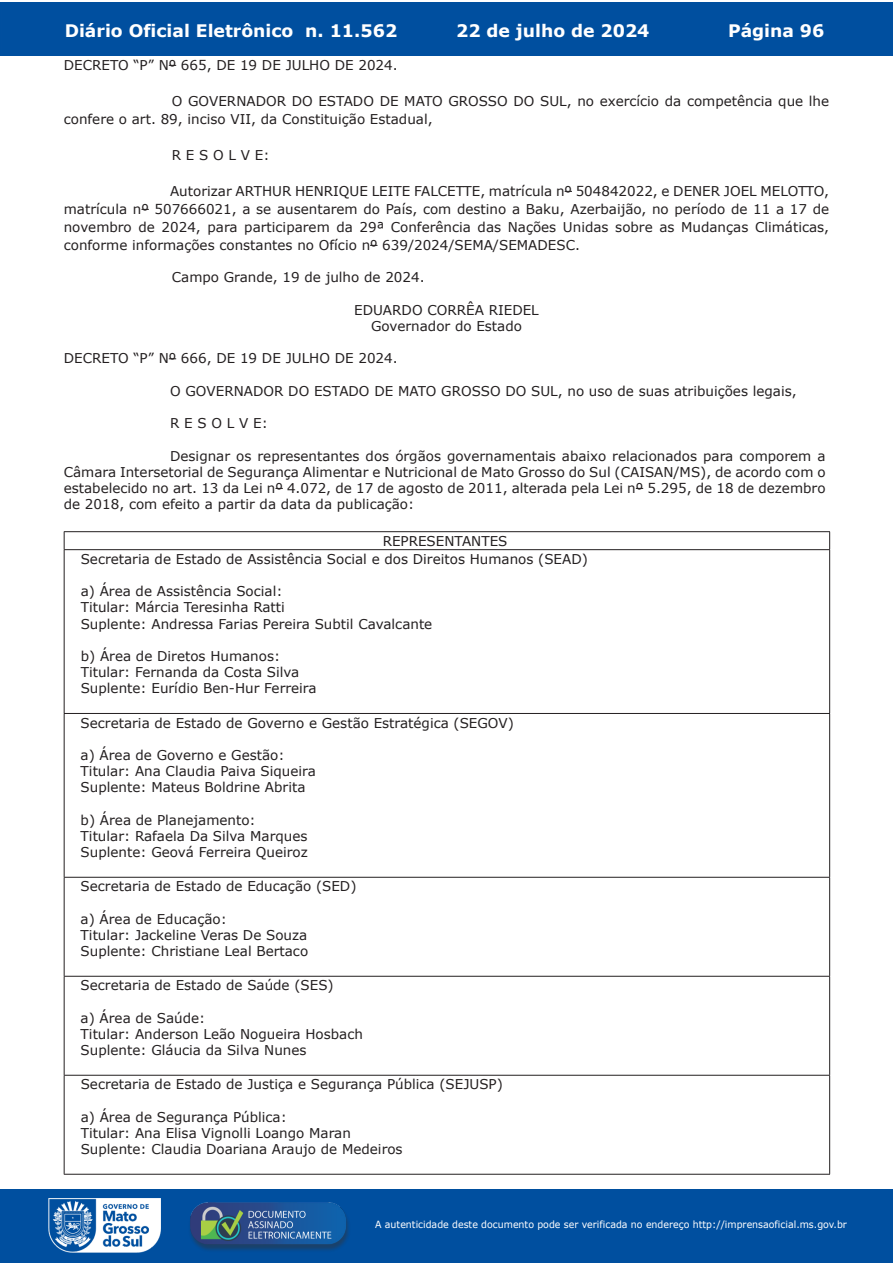
<style>
.page{position:relative;width:893px;height:1263px;background:#fff}
.page>*{position:absolute;margin:0;border:0;box-sizing:border-box;transform-origin:0 0}
.t1{font:700 17.25px "Verdana";color:#fff}
.t2{font:13.5px/16.2px "Verdana";color:#231f20}
.t3{font:9.9px "Verdana";color:#fff;scale:.95 1}
</style>
<div class="page">
<div style="left:0;top:2px;width:893px;height:53px;background:#004f9f"></div>
<div style="left:1px;top:1189px;width:892px;height:74px;background:#004f9f"></div>
<img style="left:49px;top:1198px;width:111px;height:54px">
<img style="left:185px;top:1201px;width:168px;height:54px">
<hr style="left:64px;top:531px;width:766px;height:1px;background:#231f20">
<svg style="left:64px;top:532px;width:1px;height:17px"></svg>
<svg style="left:829px;top:532px;width:1px;height:17px"></svg>
<hr style="left:64px;top:549px;width:766px;height:1px;background:#231f20">
<hr style="left:64px;top:550px;width:1px;height:163px;background:#231f20">
<hr style="left:829px;top:550px;width:1px;height:163px;background:#231f20">
<hr style="left:64px;top:713px;width:766px;height:1px;background:#231f20">
<hr style="left:64px;top:714px;width:1px;height:163px;background:#231f20">
<hr style="left:829px;top:714px;width:1px;height:163px;background:#231f20">
<hr style="left:64px;top:877px;width:766px;height:1px;background:#231f20">
<hr style="left:64px;top:878px;width:1px;height:98px;background:#231f20">
<hr style="left:829px;top:878px;width:1px;height:98px;background:#231f20">
<hr style="left:64px;top:976px;width:766px;height:1px;background:#231f20">
<hr style="left:64px;top:977px;width:1px;height:98px;background:#231f20">
<hr style="left:829px;top:977px;width:1px;height:98px;background:#231f20">
<hr style="left:64px;top:1075px;width:766px;height:1px;background:#231f20">
<hr style="left:64px;top:1075px;width:1px;height:99px;background:#231f20">
<hr style="left:829px;top:1075px;width:1px;height:99px;background:#231f20">
<hr style="left:64px;top:1174px;width:766px;height:1px;background:#231f20">
<p class="t1" style="left:65px;top:18px;width:334px">Diário Oficial Eletrônico n. 11.562</p>
<p class="t1" style="left:456px;top:18px;width:195px">22 de julho de 2024</p>
<p class="t1" style="left:728px;top:18px;width:98px">Página 96</p>
<p class="t2" style="left:64px;top:57px;width:335px">DECRETO “P” Nº 665, DE 19 DE JULHO DE 2024.</p>
<p class="t2" style="left:64px;top:92px;width:767px;line-height:18px;text-indent:108px">O GOVERNADOR DO ESTADO DE MATO GROSSO DO SUL, no exercício da competência que lhe confere o art. 89, inciso VII, da Constituição Estadual,</p>
<p class="t2" style="left:172px;top:147px;width:99px">R E S O L V E:</p>
<p class="t2" style="left:64px;top:182px;width:767px;line-height:18px;text-align:justify;text-indent:106px">Autorizar ARTHUR HENRIQUE LEITE FALCETTE, matrícula nº 504842022, e DENER JOEL MELOTTO, matrícula nº 507666021, a se ausentarem do País, com destino a Baku, Azerbaijão, no período de 11 a 17 de novembro de 2024, para participarem da 29ª Conferência das Nações Unidas sobre as Mudanças Climáticas, conforme informações constantes no Ofício nº 639/2024/SEMA/SEMADESC.</p>
<p class="t2" style="left:172px;top:269px;width:254px">Campo Grande, 19 de julho de 2024.</p>
<p class="t2" style="left:354px;top:302px;width:186px;text-align:center">EDUARDO CORRÊA RIEDEL<br>Governador do Estado</p>
<p class="t2" style="left:64px;top:350px;width:335px">DECRETO “P” Nº 666, DE 19 DE JULHO DE 2024.</p>
<p class="t2" style="left:170px;top:383px;width:628px">O GOVERNADOR DO ESTADO DE MATO GROSSO DO SUL, no uso de suas atribuições legais,</p>
<p class="t2" style="left:170px;top:415px;width:99px">R E S O L V E:</p>
<p class="t2" style="left:64px;top:447px;width:763px;text-align:justify;text-indent:106px">Designar os representantes dos órgãos governamentais abaixo relacionados para comporem a Câmara Intersetorial de Segurança Alimentar e Nutricional de Mato Grosso do Sul (CAISAN/MS), de acordo com o estabelecido no art. 13 da Lei nº 4.072, de 17 de agosto de 2011, alterada pela Lei nº 5.295, de 18 de dezembro de 2018, com efeito a partir da data da publicação:</p>
<p class="t2" style="left:81px;top:532px;width:509px;line-height:18px;text-indent:302px">REPRESENTANTES<br>Secretaria de Estado de Assistência Social e dos Direitos Humanos (SEAD)</p>
<p class="t2" style="left:81px;top:583px;width:353px">a) Área de Assistência Social:<br>Titular: Márcia Teresinha Ratti<br>Suplente: Andressa Farias Pereira Subtil Cavalcante</p>
<p class="t2" style="left:81px;top:648px;width:237px">b) Área de Diretos Humanos:<br>Titular: Fernanda da Costa Silva<br>Suplente: Eurídio Ben-Hur Ferreira</p>
<p class="t2" style="left:81px;top:714px;width:435px">Secretaria de Estado de Governo e Gestão Estratégica (SEGOV)</p>
<p class="t2" style="left:81px;top:747px;width:237px">a) Área de Governo e Gestão:<br>Titular: Ana Claudia Paiva Siqueira<br>Suplente: Mateus Boldrine Abrita</p>
<p class="t2" style="left:81px;top:812px;width:229px">b) Área de Planejamento:<br>Titular: Rafaela Da Silva Marques<br>Suplente: Geová Ferreira Queiroz</p>
<p class="t2" style="left:81px;top:878px;width:277px">Secretaria de Estado de Educação (SED)</p>
<p class="t2" style="left:81px;top:911px;width:229px">a) Área de Educação:<br>Titular: Jackeline Veras De Souza<br>Suplente: Christiane Leal Bertaco</p>
<p class="t2" style="left:81px;top:977px;width:255px">Secretaria de Estado de Saúde (SES)</p>
<p class="t2" style="left:81px;top:1010px;width:284px">a) Área de Saúde:<br>Titular: Anderson Leão Nogueira Hosbach<br>Suplente: Gláucia da Silva Nunes</p>
<p class="t2" style="left:81px;top:1076px;width:424px">Secretaria de Estado de Justiça e Segurança Pública (SEJUSP)</p>
<p class="t2" style="left:81px;top:1109px;width:323px">a) Área de Segurança Pública:<br>Titular: Ana Elisa Vignolli Loango Maran<br>Suplente: Claudia Doariana Araujo de Medeiros</p>
<p class="t3" style="left:375px;top:1218px;width:498px">A autenticidade deste documento pode ser verificada no endereço http://imprensaoficial.ms.gov.br</p>
</div>
